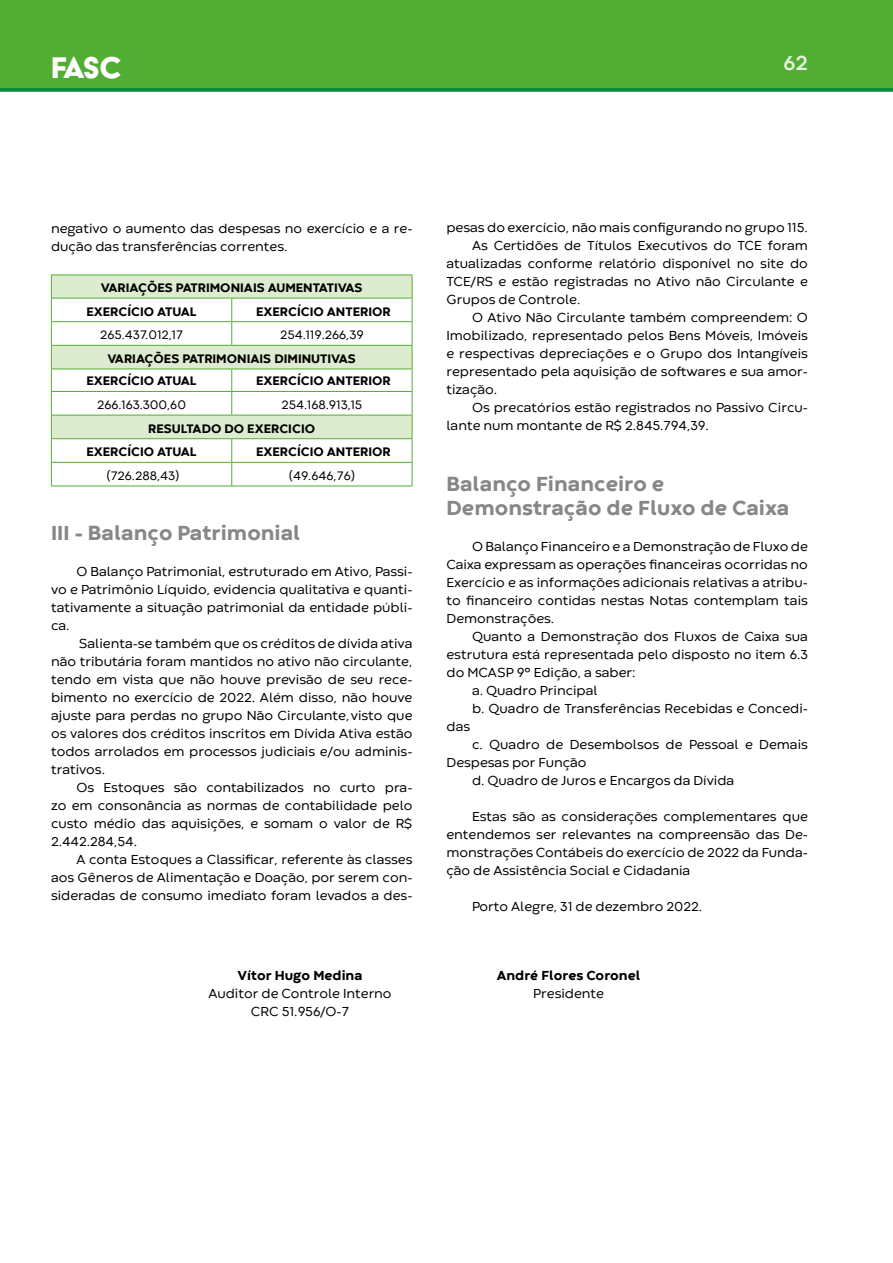
<style>
.page{position:relative;width:893px;height:1263px;background:#fff}
.page>*{position:absolute;margin:0;border:0;box-sizing:border-box;transform-origin:0 0}
.t1{font:34.5px "Acier BAT Text Solid";color:#fff}
.t2{font:700 21.45px "Codec Warm";color:#e7f1de}
.t3{font:800 21px/24px "Codec Warm";color:#878787}
.t4{font:13.5px/18px "Codec Warm";color:#000;text-align:justify}
.t5{font:800 13.5px "Codec Warm";color:#000}
.t6{font:800 12.75px/23.7px "Codec Warm";color:#000}
.t7{font:12.75px "Codec Warm";color:#000}
</style>
<div class="page">
<div style="left:0;top:0;width:893px;height:91px;background:#52ae32"></div>
<hr style="left:0;top:89px;width:893px;height:2px;background:#008e39">
<svg style="left:52px;top:276px;width:360px;height:162px"></svg>
<hr style="left:51px;top:321px;width:181px;height:1px;background:#52ae32">
<hr style="left:232px;top:321px;width:180px;height:1px;background:#52ae32">
<svg style="left:231px;top:299px;width:1px;height:46px"></svg>
<hr style="left:51px;top:391px;width:181px;height:1px;background:#52ae32">
<hr style="left:232px;top:391px;width:180px;height:1px;background:#52ae32">
<svg style="left:231px;top:370px;width:1px;height:45px"></svg>
<hr style="left:51px;top:462px;width:181px;height:1px;background:#52ae32">
<hr style="left:232px;top:462px;width:180px;height:1px;background:#52ae32">
<svg style="left:231px;top:439px;width:1px;height:47px"></svg>
<hr style="left:51px;top:486px;width:181px;height:1px;background:#52ae32">
<hr style="left:232px;top:486px;width:180px;height:1px;background:#52ae32">
<hr style="left:51px;top:275px;width:181px;height:1px;background:#52ae32">
<hr style="left:232px;top:275px;width:180px;height:1px;background:#52ae32">
<hr style="left:51px;top:298px;width:181px;height:1px;background:#52ae32">
<hr style="left:232px;top:298px;width:180px;height:1px;background:#52ae32">
<hr style="left:51px;top:345px;width:181px;height:1px;background:#52ae32">
<hr style="left:232px;top:345px;width:180px;height:1px;background:#52ae32">
<hr style="left:51px;top:369px;width:181px;height:1px;background:#52ae32">
<hr style="left:232px;top:369px;width:180px;height:1px;background:#52ae32">
<hr style="left:51px;top:415px;width:181px;height:1px;background:#52ae32">
<svg style="left:51px;top:275px;width:1px;height:211px"></svg>
<hr style="left:232px;top:415px;width:180px;height:1px;background:#52ae32">
<svg style="left:412px;top:275px;width:1px;height:211px"></svg>
<hr style="left:51px;top:438px;width:181px;height:1px;background:#52ae32">
<hr style="left:232px;top:438px;width:180px;height:1px;background:#52ae32">
<h1 class="t1" style="left:51px;top:50px;width:72px">FASC</h1>
<h2 class="t2" style="left:783px;top:50px;width:26px">62</h2>
<p class="t4" style="left:51px;top:219px;width:363px">negativo o aumento das despesas no exercício e a re&shy;dução das transferências correntes.</p>
<p class="t6" style="left:86px;top:277px;width:278px;text-indent:14px">VARIAÇÕES PATRIMONIAIS AUMENTATIVAS<br>EXERCÍCIO ATUAL</p>
<p class="t6" style="left:256px;top:300px;width:136px">EXERCÍCIO ANTERIOR</p>
<p class="t7" style="left:100px;top:327px;width:84px">265.437.012,17</p>
<p class="t7" style="left:280px;top:327px;width:85px">254.119.266,39</p>
<p class="t6" style="left:86px;top:348px;width:271px;line-height:22.5px;text-indent:21px">VARIAÇÕES PATRIMONIAIS DIMINUTIVAS<br>EXERCÍCIO ATUAL</p>
<p class="t6" style="left:256px;top:370px;width:136px">EXERCÍCIO ANTERIOR</p>
<p class="t7" style="left:97px;top:397px;width:90px">266.163.300,60</p>
<p class="t7" style="left:282px;top:397px;width:82px">254.168.913,15</p>
<p class="t6" style="left:86px;top:417px;width:230px;text-indent:62px">RESULTADO DO EXERCICIO<br>EXERCÍCIO ATUAL</p>
<p class="t6" style="left:256px;top:441px;width:136px">EXERCÍCIO ANTERIOR</p>
<p class="t7" style="left:106px;top:468px;width:75px">(726.288,43)</p>
<p class="t7" style="left:289px;top:468px;width:68px">(49.646,76)</p>
<h3 class="t3" style="left:51px;top:523px;width:251px">III - Balanço Patrimonial</h3>
<p class="t4" style="left:51px;top:563px;width:363px;text-indent:26px">O Balanço Patrimonial, estruturado em Ativo, Passi&shy;vo e Patrimônio Líquido, evidencia qualitativa e quanti&shy;tativamente a situação patrimonial da entidade públi&shy;ca.</p>
<p class="t4" style="left:51px;top:635px;width:363px;text-indent:28px">Salienta-se também que os créditos de dívida ativa não tributária foram mantidos no ativo não circulante, tendo em vista que não houve previsão de seu rece&shy;bimento no exercício de 2022. Além disso, não houve ajuste para perdas no grupo Não Circulante, visto que os valores dos créditos inscritos em Dívida Ativa estão todos arrolados em processos judiciais e/ou adminis&shy;trativos.</p>
<p class="t4" style="left:51px;top:779px;width:363px;text-indent:26px">Os Estoques são contabilizados no curto pra&shy;zo em consonância as normas de contabilidade pelo custo médio das aquisições, e somam o valor de R$ 2.442.284,54.</p>
<p class="t4" style="left:51px;top:851px;width:363px;text-indent:26px">A conta Estoques a Classificar, referente às classes aos Gêneros de Alimentação e Doação, por serem con&shy;sideradas de consumo imediato foram levados a des-</p>
<p class="t4" style="left:446px;top:219px;width:363px">pesas do exercício, não mais configurando no grupo 115.</p>
<p class="t4" style="left:472px;top:237px;width:337px">As Certidões de Títulos Executivos do TCE foram</p>
<p class="t4" style="left:446px;top:255px;width:363px">atualizadas conforme relatório disponível no site do</p>
<p class="t4" style="left:446px;top:273px;width:363px">TCE/RS e estão registradas no Ativo não Circulante e</p>
<p class="t4" style="left:446px;top:291px;width:135px">Grupos de Controle.</p>
<p class="t4" style="left:472px;top:309px;width:337px">O Ativo Não Circulante também compreendem: O</p>
<p class="t4" style="left:446px;top:327px;width:363px">Imobilizado, representado pelos Bens Móveis, Imóveis</p>
<p class="t4" style="left:446px;top:345px;width:363px">e respectivas depreciações e o Grupo dos Intangíveis</p>
<p class="t4" style="left:446px;top:363px;width:363px">representado pela aquisição de softwares e sua amor-</p>
<p class="t4" style="left:446px;top:381px;width:52px">tização.</p>
<p class="t4" style="left:472px;top:399px;width:337px">Os precatórios estão registrados no Passivo Circu-</p>
<p class="t4" style="left:446px;top:417px;width:264px">lante num montante de R$ 2.845.794,39.</p>
<h3 class="t3" style="left:446px;top:473px;width:344px">Balanço Financeiro e<br>Demonstração de Fluxo de Caixa</h3>
<p class="t4" style="left:446px;top:537px;width:363px;text-indent:26px">O Balanço Financeiro e a Demonstração de Fluxo de Caixa expressam as operações financeiras ocorridas no Exercício e as informações adicionais relativas a atribu&shy;to financeiro contidas nestas Notas contemplam tais Demonstrações.</p>
<p class="t4" style="left:472px;top:627px;width:337px">Quanto a Demonstração dos Fluxos de Caixa sua</p>
<p class="t4" style="left:446px;top:645px;width:363px">estrutura está representada pelo disposto no item 6.3</p>
<p class="t4" style="left:446px;top:663px;width:191px">do MCASP 9º Edição, a saber:</p>
<p class="t4" style="left:472px;top:681px;width:127px">a. Quadro Principal</p>
<p class="t4" style="left:472px;top:699px;width:337px">b. Quadro de Transferências Recebidas e Concedi-</p>
<p class="t4" style="left:446px;top:717px;width:25px">das</p>
<p class="t4" style="left:472px;top:735px;width:337px">c. Quadro de Desembolsos de Pessoal e Demais</p>
<p class="t4" style="left:446px;top:753px;width:142px">Despesas por Função</p>
<p class="t4" style="left:472px;top:771px;width:264px">d. Quadro de Juros e Encargos da Dívida</p>
<p class="t4" style="left:446px;top:807px;width:363px;text-indent:26px">Estas são as considerações complementares que entendemos ser relevantes na compreensão das De&shy;monstrações Contábeis do exercício de 2022 da Funda&shy;ção de Assistência Social e Cidadania</p>
<p class="t4" style="left:472px;top:897px;width:232px">Porto Alegre, 31 de dezembro 2022.</p>
<p class="t5" style="left:237px;top:967px;width:127px">Vítor Hugo Medina</p>
<p class="t5" style="left:497px;top:967px;width:145px">André Flores Coronel</p>
<p class="t4" style="left:208px;top:984px;width:185px">Auditor de Controle Interno</p>
<p class="t4" style="left:533px;top:984px;width:73px">Presidente</p>
<p class="t4" style="left:251px;top:1002px;width:100px">CRC 51.956/O-7</p>
</div>
